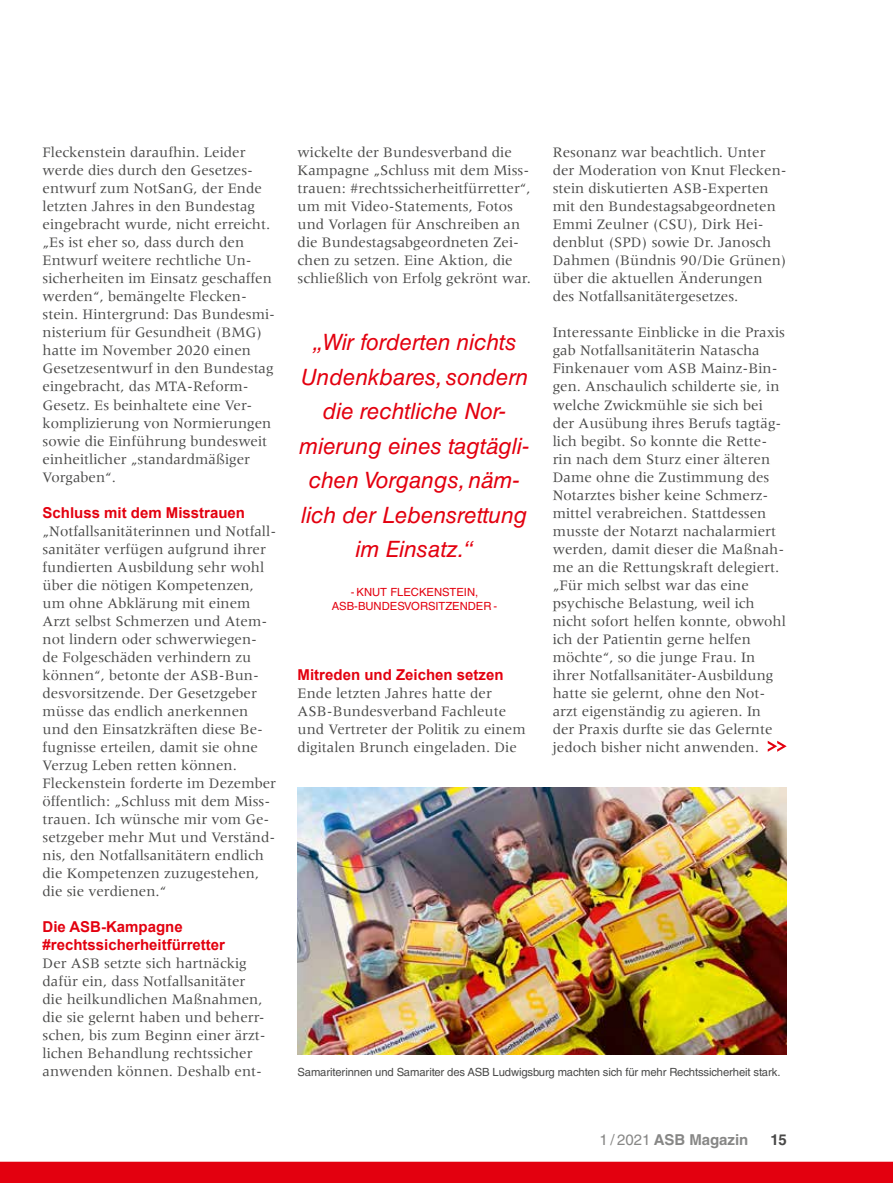
<style>
.page{position:relative;width:893px;height:1183px;background:#fff}
.page>*{position:absolute;margin:0;border:0;box-sizing:border-box;transform-origin:0 0}
.t1{font:italic 22.5px/34.5px "Helvetica LT Std";color:#e3000f;text-align:center}
.t2{font:15px/18px "Meridien LT Std";color:#494948}
.t3{font:700 15px/18px "Arial";color:#e3000f}
.t4{font:700 15px "Helvetica LT Std";color:#878786}
.t5{font:700 15px "Helvetica LT Std";color:#494948}
.t6{font:11.25px "Helvetica LT Std";letter-spacing:-.01em;color:#494948}
.t7{font:11.25px/13.5px "Helvetica LT Std";color:#e3000f;text-align:center}
.s1{font-weight:400}
</style>
<div class="page">
<svg style="left:768px;top:740px;width:19px;height:11px"></svg>
<img style="left:298px;top:787px;width:489px;height:267px">
<div style="left:0;top:1161px;width:893px;height:21px;background:#e3000f"></div>
<p class="t2" style="left:43px;top:143px;width:234px">Fleckenstein daraufhin. Leider werde dies durch den Gesetzes&shy;entwurf zum NotSanG, der Ende letzten Jahres in den Bundestag eingebracht wurde, nicht erreicht. „Es ist eher so, dass durch den<br>Entwurf weitere rechtliche Un&shy;sicherheiten im Einsatz geschaffen werden“, bemängelte Flecken&shy;stein. Hintergrund: Das Bundesmi&shy;nisterium für Gesundheit (BMG) hatte im November 2020 einen<br>Gesetzesentwurf in den Bundestag eingebracht, das MTA-Reform-<br>Gesetz. Es beinhaltete eine Ver&shy;komplizierung von Normierungen sowie die Einführung bundesweit einheitlicher „standardmäßiger<br>Vorgaben“.</p>
<p class="t3" style="left:43px;top:503px;width:204px">Schluss mit dem Misstrauen</p>
<p class="t2" style="left:43px;top:521px;width:235px">„Notfallsanitäterinnen und Notfall&shy;sanitäter verfügen aufgrund ihrer fundierten Ausbildung sehr wohl über die nötigen Kompetenzen, um ohne Abklärung mit einem<br>Arzt selbst Schmerzen und Atem&shy;not lindern oder schwerwiegen&shy;de Folgeschäden verhindern zu können“, betonte der ASB-Bun&shy;desvorsitzende. Der Gesetzgeber müsse das endlich anerkennen und den Einsatzkräften diese Be&shy;fugnisse erteilen, damit sie ohne<br>Verzug Leben retten können.<br>Fleckenstein forderte im Dezember öffentlich: „Schluss mit dem Miss&shy;trauen. Ich wünsche mir vom Ge&shy;setzgeber mehr Mut und Verständ&shy;nis, den Notfallsanitätern endlich die Kompetenzen zuzugestehen, die sie verdienen.“</p>
<p class="t3" style="left:43px;top:917px;width:184px">Die ASB-Kampagne #rechtssicherheitfürretter</p>
<p class="t2" style="left:43px;top:953px;width:225px">Der ASB setzte sich hartnäckig dafür ein, dass Notfallsanitäter die heilkundlichen Maßnahmen, die sie gelernt haben und beherr&shy;schen, bis zum Beginn einer ärzt&shy;lichen Behandlung rechtssicher anwenden können. Deshalb ent-</p>
<p class="t2" style="left:298px;top:143px;width:235px">wickelte der Bundesverband die Kampagne „Schluss mit dem Miss&shy;trauen: #rechtssicherheitfürretter“, um mit Video-Statements, Fotos und Vorlagen für Anschreiben an die Bundestagsabgeordneten Zei&shy;chen zu setzen. Eine Aktion, die schließlich von Erfolg gekrönt war.</p>
<h1 class="t1" style="left:300px;top:325px;width:231px">„Wir forderten nichts<br>Undenkbares, sondern die rechtliche Nor&shy;mierung eines tagtägli&shy;chen Vorgangs, näm&shy;lich der Lebensrettung im Einsatz.“</h1>
<p class="t7" style="left:332px;top:585px;width:167px">- KNUT FLECKENSTEIN,<br>ASB-BUNDESVORSITZENDER -</p>
<p class="t3" style="left:298px;top:665px;width:207px">Mitreden und Zeichen setzen</p>
<p class="t2" style="left:298px;top:683px;width:230px">Ende letzten Jahres hatte der<br>ASB-Bundesverband Fachleute und Vertreter der Politik zu einem digitalen Brunch eingeladen. Die</p>
<p class="t2" style="left:553px;top:143px;width:235px">Resonanz war beachtlich. Unter der Moderation von Knut Flecken&shy;stein diskutierten ASB-Experten mit den Bundestagsabgeordneten<br>Emmi Zeulner (CSU), Dirk Hei&shy;denblut (SPD) sowie Dr. Janosch<br>Dahmen (Bündnis 90/Die Grünen) über die aktuellen Änderungen des Notfallsanitätergesetzes.</p>
<p class="t2" style="left:553px;top:323px;width:235px">Interessante Einblicke in die Praxis gab Notfallsanitäterin Natascha<br>Finkenauer vom ASB Mainz-Bin&shy;gen. Anschaulich schilderte sie, in welche Zwickmühle sie sich bei der Ausübung ihres Berufs tagtäg&shy;lich begibt. So konnte die Rette&shy;rin nach dem Sturz einer älteren<br>Dame ohne die Zustimmung des<br>Notarztes bisher keine Schmerz&shy;mittel verabreichen. Stattdessen musste der Notarzt nachalarmiert werden, damit dieser die Maßnah&shy;me an die Rettungskraft delegiert. „Für mich selbst war das eine psychische Belastung, weil ich nicht sofort helfen konnte, obwohl ich der Patientin gerne helfen möchte“, so die junge Frau. In ihrer Notfallsanitäter-Ausbildung hatte sie gelernt, ohne den Not&shy;arzt eigenständig zu agieren. In der Praxis durfte sie das Gelernte jedoch bisher nicht anwenden.</p>
<p class="t6" style="left:298px;top:1064px;width:484px">Samariterinnen und Samariter des ASB Ludwigsburg machten sich für mehr Rechtssicherheit stark.</p>
<p class="t4" style="left:600px;top:1130px;width:150px"><span class="s1">1 / 2021</span> ASB Magazin</p>
<p class="t5" style="left:770px;top:1130px;width:18px">15</p>
</div>
